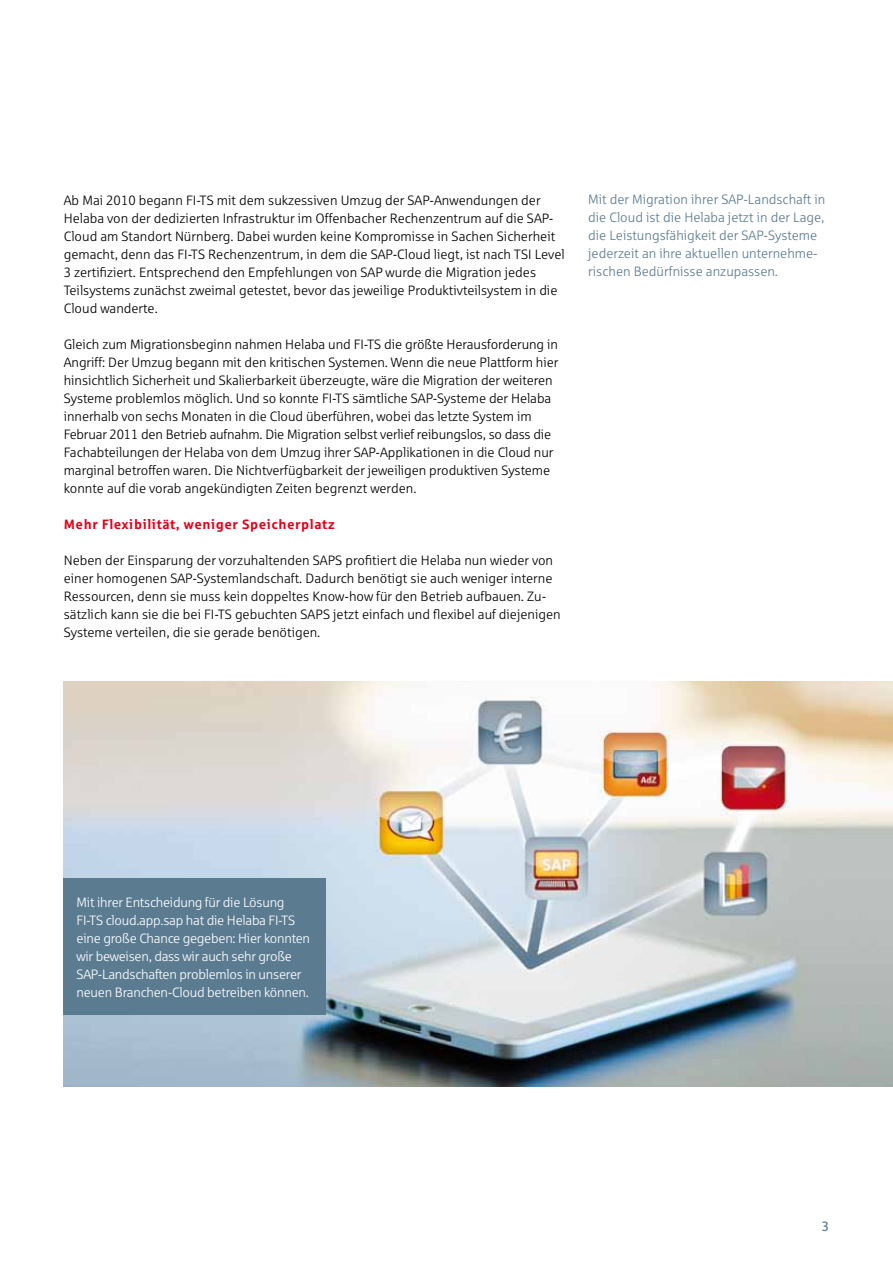
<style>
.page{position:relative;width:893px;height:1263px;background:#fff}
.page>*{position:absolute;margin:0;border:0;box-sizing:border-box;transform-origin:0 0}
.t1{font:13.5px/18px "Sparkasse Lt";color:#000}
.t2{font:13.5px/18px "Sparkasse Lt";letter-spacing:-.02em;color:#fff}
.t3{font:13.5px/18px "Sparkasse Lt";color:#5b7b91}
.t4{font:700 13.5px "Sparkasse Rg";letter-spacing:.04em;color:#e2001a}
.t5{font:13.5px "Sparkasse Rg";color:#5b7b91}
</style>
<div class="page">
<img style="left:64px;top:681px;width:829px;height:406px">
<div style="left:64px;top:878px;width:262px;height:137px;background:#5b7b91"></div>
<p class="t1" style="left:64px;top:191px;width:502px">Ab Mai 2010 begann FI-TS mit dem sukzessiven Umzug der SAP-Anwendungen der Helaba von der dedizierten Infrastruktur im Offenbacher Rechenzentrum auf die SAP-Cloud am Standort Nürnberg. Dabei wurden keine Kompromisse in Sachen Sicherheit gemacht, denn das FI-TS Rechenzentrum, in dem die SAP-Cloud liegt, ist nach TSI Level 3 zertifiziert. Entsprechend den Empfehlungen von SAP wurde die Migration jedes Teilsystems zunächst zweimal getestet, bevor das jeweilige Produktivteilsystem in die Cloud wanderte.</p>
<p class="t1" style="left:64px;top:335px;width:496px">Gleich zum Migrationsbeginn nahmen Helaba und FI-TS die größte Herausforderung in Angriff: Der Umzug begann mit den kritischen Systemen. Wenn die neue Plattform hier hinsichtlich Sicherheit und Skalierbarkeit überzeugte, wäre die Migration der weiteren Systeme problemlos möglich. Und so konnte FI-TS sämtliche SAP-Systeme der Helaba innerhalb von sechs Monaten in die Cloud überführen, wobei das letzte System im Februar 2011 den Betrieb aufnahm. Die Migration selbst verlief reibungslos, so dass die Fachabteilungen der Helaba von dem Umzug ihrer SAP-Applikationen in die Cloud nur marginal betroffen waren. Die Nichtverfügbarkeit der jeweiligen produktiven Systeme konnte auf die vorab angekündigten Zeiten begrenzt werden.</p>
<p class="t4" style="left:64px;top:515px;width:272px">Mehr Flexibilität, weniger Speicherplatz</p>
<p class="t1" style="left:64px;top:551px;width:498px">Neben der Einsparung der vorzuhaltenden SAPS profitiert die Helaba nun wieder von einer homogenen SAP-Systemlandschaft. Dadurch benötigt sie auch weniger interne Ressourcen, denn sie muss kein doppeltes Know-how für den Betrieb aufbauen. Zu&shy;sätzlich kann sie die bei FI-TS gebuchten SAPS jetzt einfach und flexibel auf diejenigen Systeme verteilen, die sie gerade benötigen.</p>
<p class="t3" style="left:588px;top:191px;width:239px">Mit der Migration ihrer SAP-Landschaft in die Cloud ist die Helaba jetzt in der Lage, die Leistungsfähigkeit der SAP-Systeme jederzeit an ihre aktuellen unternehme&shy;rischen Bedürfnisse anzupassen.</p>
<p class="t2" style="left:77px;top:893px;width:235px">Mit ihrer Entscheidung für die Lösung FI-TS cloud.app.sap hat die Helaba FI-TS eine große Chance gegeben: Hier konnten wir beweisen, dass wir auch sehr große SAP-Landschaften problemlos in unserer neuen Branchen-Cloud betreiben können.</p>
<p class="t5" style="left:821px;top:1218px;width:9px">3</p>
</div>
